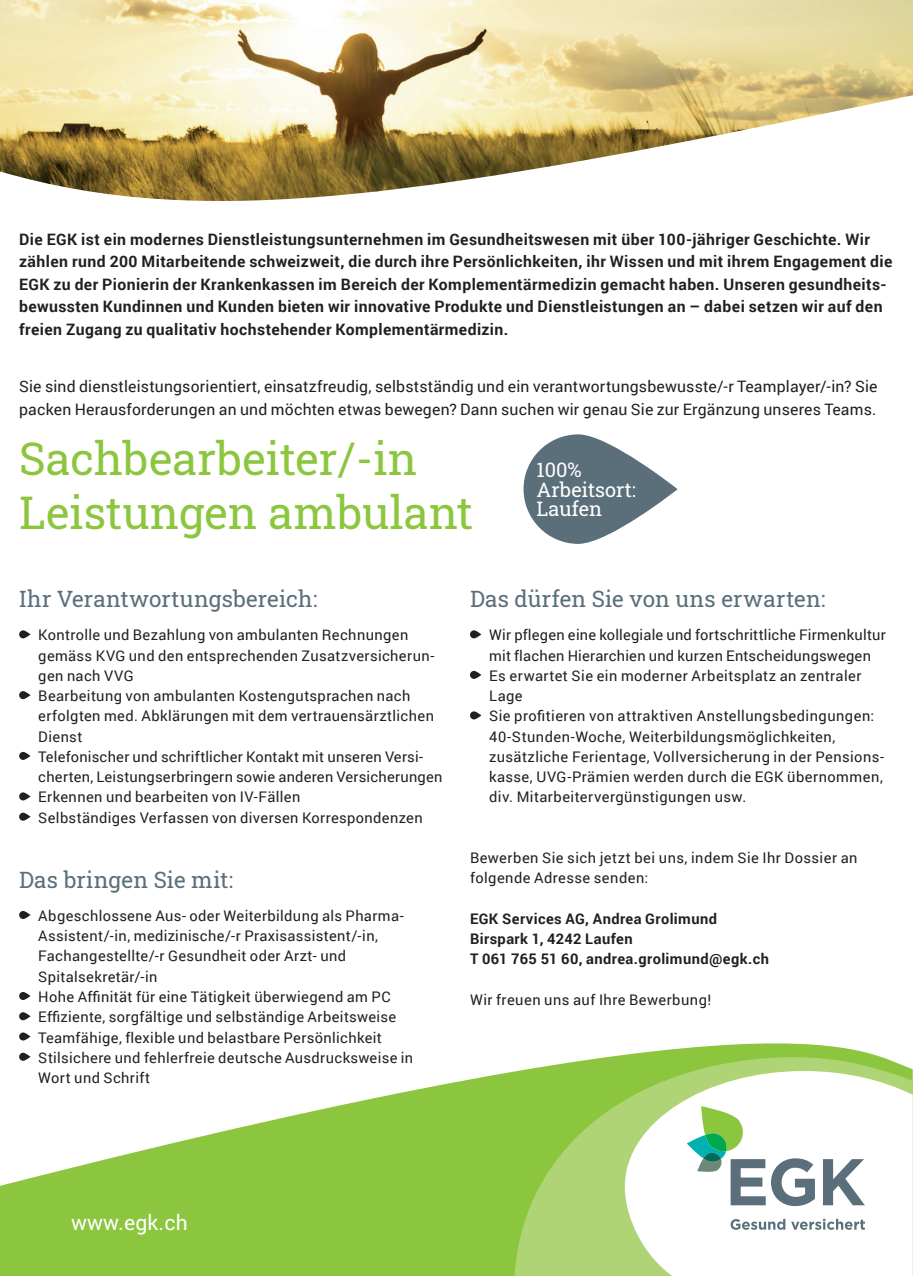
<style>
.page{position:relative;width:913px;height:1276px;background:#fff}
.page>*{position:absolute;margin:0;border:0;box-sizing:border-box;transform-origin:0 0}
.t1{font:45px/54px "Roboto Slab";color:#8bc63e}
.Grundtext{font:22.5px "Roboto Slab";letter-spacing:.01em;color:#5b6f7b}
.t2{font:21.15px "Roboto";letter-spacing:.01em;color:#fff}
.t3{font:20.03px/20px "Roboto Slab";color:#fff}
.Grundtext-2{font:700 15.75px/22.5px "Roboto";letter-spacing:.025em;color:#231f20}
.Grundtext-3{font:15.75px/22.5px "Roboto";letter-spacing:.01em;color:#231f20}
.Grundtext-4{font:14.62px/20.2px "Roboto";letter-spacing:.025em;color:#231f20}
.Grundtext-5{font:700 14.62px "Roboto";letter-spacing:.03em;color:#231f20}
</style>
<div class="page">
<img style="left:0;top:0;width:912px;height:201px">
<svg style="left:523px;top:434px;width:154px;height:110px;fill:#5b6f7b"></svg>
<svg style="left:19px;top:630px;width:11px;height:8px"></svg>
<svg style="left:19px;top:691px;width:11px;height:8px"></svg>
<svg style="left:19px;top:752px;width:11px;height:8px"></svg>
<svg style="left:19px;top:792px;width:11px;height:8px"></svg>
<svg style="left:19px;top:812px;width:11px;height:8px"></svg>
<svg style="left:19px;top:911px;width:11px;height:8px"></svg>
<svg style="left:470px;top:630px;width:11px;height:8px"></svg>
<svg style="left:470px;top:671px;width:11px;height:8px"></svg>
<svg style="left:470px;top:711px;width:11px;height:8px"></svg>
<svg style="left:0;top:992px;width:881px;height:284px"></svg>
<svg style="left:514px;top:1057px;width:398px;height:219px;background:#a1cf61"></svg>
<svg style="left:624px;top:1071px;width:288px;height:205px"></svg>
<svg style="left:686px;top:1106px;width:128px;height:100px"></svg>
<svg style="left:822px;top:1159px;width:42px;height:46px"></svg>
<svg style="left:730px;top:1218px;width:134px;height:11px"></svg>
<p class="Grundtext-2" style="left:19px;top:227px;width:874px">Die EGK ist ein modernes Dienstleistungsunternehmen im Gesundheitswesen mit über 100-jähriger Geschichte. Wir zählen rund 200 Mitarbeitende schweizweit, die durch ihre Persönlichkeiten, ihr Wissen und mit ihrem Engagement die EGK zu der Pionierin der Krankenkassen im Bereich der Komplementärmedizin gemacht haben. Unseren gesundheits&shy;bewussten Kundinnen und Kunden bieten wir innovative Produkte und Dienstleistungen an – dabei setzen wir auf den freien Zugang zu qualitativ hochstehender Komplementärmedizin.</p>
<p class="Grundtext-3" style="left:19px;top:375px;width:859px">Sie sind dienstleistungsorientiert, einsatzfreudig, selbstständig und ein verantwortungsbewusste/-r Teamplayer/-in? Sie packen Herausforderungen an und möchten etwas bewegen? Dann suchen wir genau Sie zur Ergänzung unseres Teams.</p>
<p class="t1" style="left:19px;top:431px;width:455px">Sachbearbeiter/-in<br>Leistungen ambulant</p>
<p class="t3" style="left:536px;top:459px;width:101px">100%<br>Arbeitsort:<br>Laufen</p>
<p class="Grundtext" style="left:19px;top:584px;width:299px">Ihr Verantwortungsbereich:</p>
<p class="Grundtext-4" style="left:38px;top:624px;width:397px">Kontrolle und Bezahlung von ambulanten Rechnungen gemäss KVG und den entsprechenden Zusatzversicherun&shy;gen nach VVG</p>
<p class="Grundtext-4" style="left:38px;top:685px;width:397px">Bearbeitung von ambulanten Kostengutsprachen nach erfolgten med. Abklärungen mit dem vertrauensärztlichen<br>Dienst</p>
<p class="Grundtext-4" style="left:38px;top:746px;width:405px">Telefonischer und schriftlicher Kontakt mit unseren Versi&shy;cherten, Leistungserbringern sowie anderen Versicherungen</p>
<p class="Grundtext-4" style="left:38px;top:786px;width:263px">Erkennen und bearbeiten von IV-Fällen</p>
<p class="Grundtext-4" style="left:38px;top:807px;width:386px">Selbständiges Verfassen von diversen Korrespondenzen</p>
<p class="Grundtext" style="left:19px;top:864px;width:215px">Das bringen Sie mit:</p>
<p class="Grundtext-4" style="left:38px;top:905px;width:367px">Abgeschlossene Aus- oder Weiterbildung als Pharma-Assistent/-in, medizinische/-r Praxisassistent/-in, Fachangestellte/-r Gesundheit oder Arzt- und Spitalsekretär/-in</p>
<p class="Grundtext-4" style="left:38px;top:986px;width:354px">Hohe Affinität für eine Tätigkeit überwiegend am PC</p>
<p class="Grundtext-4" style="left:38px;top:1006px;width:359px">Effiziente, sorgfältige und selbständige Arbeitsweise</p>
<p class="Grundtext-4" style="left:38px;top:1026px;width:345px">Teamfähige, flexible und belastbare Persönlichkeit</p>
<p class="Grundtext-4" style="left:38px;top:1047px;width:376px">Stilsichere und fehlerfreie deutsche Ausdrucksweise in<br>Wort und Schrift</p>
<p class="Grundtext" style="left:470px;top:584px;width:357px">Das dürfen Sie von uns erwarten:</p>
<p class="Grundtext-4" style="left:489px;top:624px;width:398px">Wir pflegen eine kollegiale und fortschrittliche Firmenkultur mit flachen Hierarchien und kurzen Entscheidungswegen</p>
<p class="Grundtext-4" style="left:489px;top:665px;width:373px">Es erwartet Sie ein moderner Arbeitsplatz an zentraler<br>Lage</p>
<p class="Grundtext-4" style="left:489px;top:705px;width:396px">Sie profitieren von attraktiven Anstellungsbedingungen:<br>40-Stunden-Woche, Weiterbildungsmöglichkeiten, zusätzliche Ferientage, Vollversicherung in der Pensions&shy;kasse, UVG-Prämien werden durch die EGK übernommen, div. Mitarbeitervergünstigungen usw.</p>
<p class="Grundtext-4" style="left:470px;top:847px;width:389px">Bewerben Sie sich jetzt bei uns, indem Sie Ihr Dossier an folgende Adresse senden:</p>
<p class="Grundtext-5" style="left:470px;top:908px;width:248px">EGK Services AG, Andrea Grolimund</p>
<p class="Grundtext-5" style="left:470px;top:928px;width:164px">Birspark 1, 4242 Laufen</p>
<p class="Grundtext-5" style="left:470px;top:949px;width:300px">T 061 765 51 60, andrea.grolimund@egk.ch</p>
<p class="Grundtext-4" style="left:470px;top:989px;width:243px">Wir freuen uns auf Ihre Bewerbung!</p>
<p class="t2" style="left:71px;top:1207px;width:118px">www.egk.ch</p>
</div>
